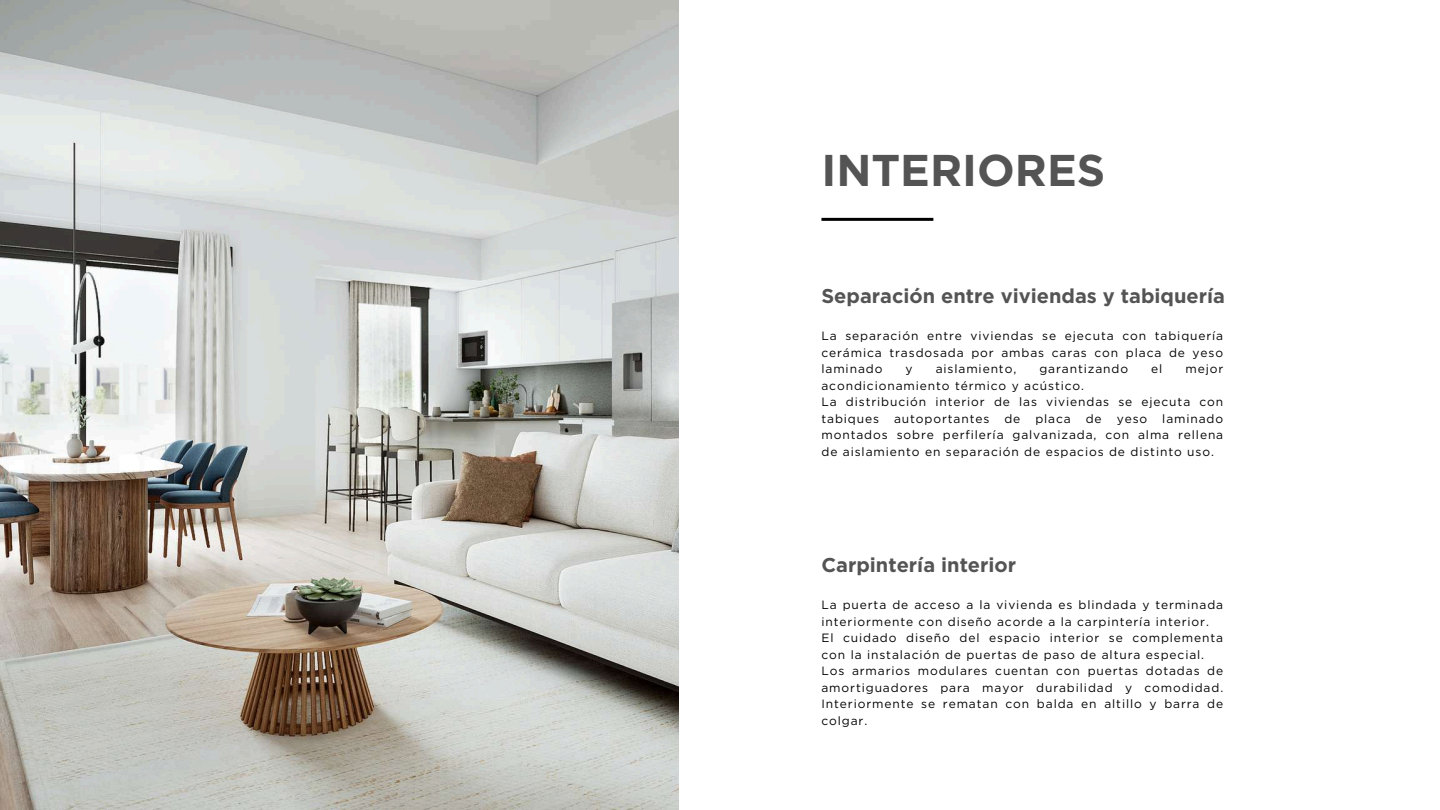
<style>
.page{position:relative;width:1440px;height:810px;background:#fff}
.page>*{position:absolute;margin:0;border:0;box-sizing:border-box;transform-origin:0 0}
.t1{font:700 44.4px "Gotham";color:#545454}
.t2{font:700 20px "Gotham";color:#545454}
.t3{font:12px/16.5px "Gotham";letter-spacing:.075em;color:#000}
</style>
<div class="page">
<img style="left:0;top:0;width:679px;height:810px">
<hr style="left:821px;top:218px;width:112px;height:3px;background:#000">
<h1 class="t1" style="left:821px;top:143px;width:285px">INTERIORES</h1>
<h2 class="t2" style="left:821px;top:284px;width:405px">Separación entre viviendas y tabiquería</h2>
<p class="t3" style="left:821px;top:328px;width:403px;text-align:justify">La separación entre viviendas se ejecuta con tabiquería cerámica trasdosada por ambas caras con placa de yeso laminado</p>
<p class="t3" style="left:906px;top:361px;width:9px">y</p>
<p class="t3" style="left:936px;top:361px;width:82px">aislamiento,</p>
<p class="t3" style="left:1039px;top:361px;width:90px">garantizando</p>
<p class="t3" style="left:1151px;top:361px;width:13px">el</p>
<p class="t3" style="left:1185px;top:361px;width:39px">mejor</p>
<p class="t3" style="left:821px;top:377px;width:403px">acondicionamiento térmico y acústico.<br>La distribución interior de las viviendas se ejecuta con tabiques autoportantes de placa de yeso laminado montados sobre perfilería galvanizada, con alma rellena de aislamiento en separación de espacios de distinto uso.</p>
<h2 class="t2" style="left:821px;top:553px;width:196px">Carpintería interior</h2>
<p class="t3" style="left:821px;top:597px;width:403px">La puerta de acceso a la vivienda es blindada y terminada interiormente con diseño acorde a la carpintería interior.<br>El cuidado diseño del espacio interior se complementa con la instalación de puertas de paso de altura especial.<br>Los armarios modulares cuentan con puertas dotadas de amortiguadores para mayor durabilidad y comodidad.<br>Interiormente se rematan con balda en altillo y barra de colgar.</p>
</div>
